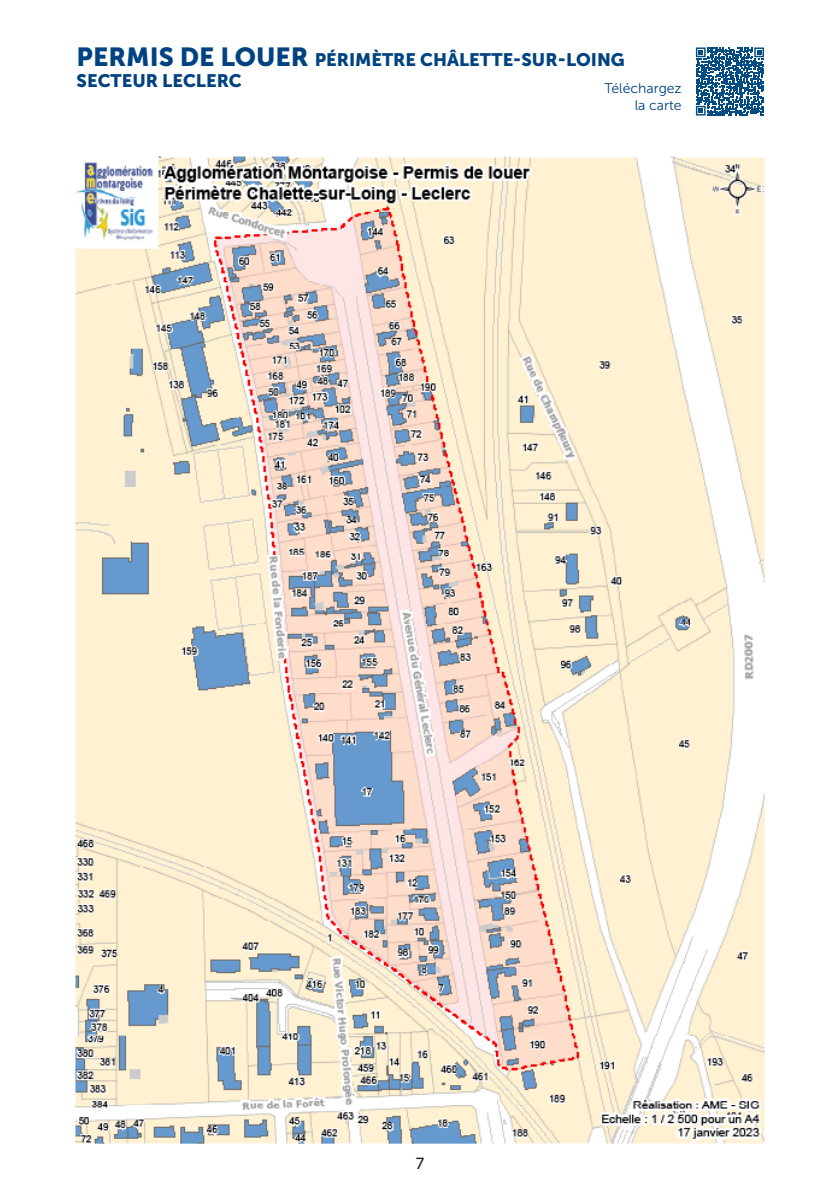
<style>
.page{position:relative;width:840px;height:1191px;background:#fff}
.page>*{position:absolute;margin:0;border:0;box-sizing:border-box;transform-origin:0 0}
.t1{font:18px "Museo Sans 900";color:#014380}
.t2{font:16px "Museo Sans 500";color:#231f20}
.t3{font:14px "Museo Sans 300";color:#014380}
.s1{font-size:26px}
</style>
<div class="page">
<img style="left:75px;top:156px;width:690px;height:988px">
<svg style="left:695px;top:47px;width:68px;height:69px"></svg>
<p class="t1" style="left:77px;top:49px;width:549px"><span class="s1">PERMIS DE LOUER</span> PÉRIMÈTRE CHÂLETTE-SUR-LOING</p>
<p class="t1" style="left:77px;top:71px;width:167px">SECTEUR LECLERC</p>
<p class="t3" style="left:604px;top:81px;width:79px">Téléchargez</p>
<p class="t3" style="left:634px;top:98px;width:48px">la carte</p>
<p class="t2" style="left:415px;top:1154px;width:10px">7</p>
</div>
